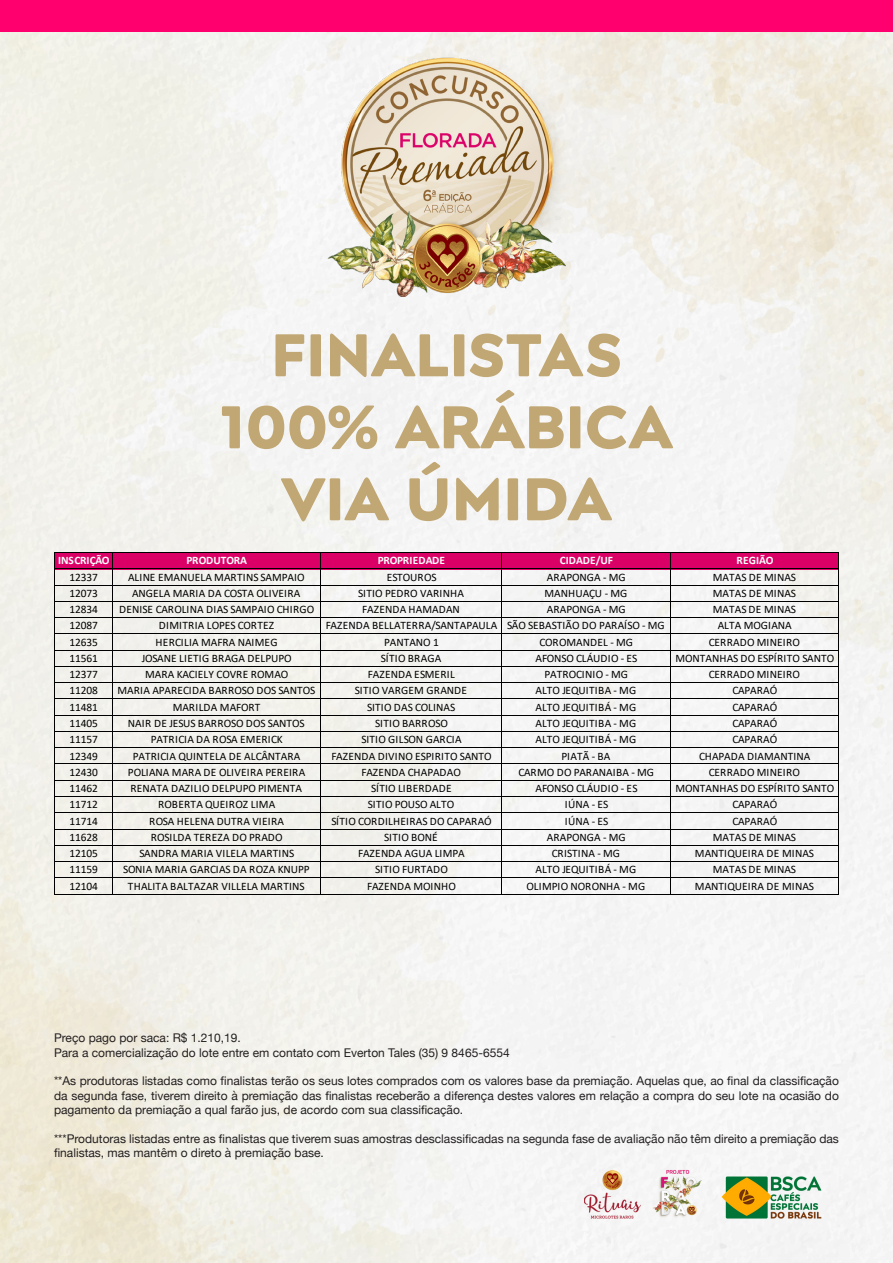
<style>
.page{position:relative;width:893px;height:1263px;background:#fff}
.page>*{position:absolute;margin:0;border:0;box-sizing:border-box;transform-origin:0 0}
.t1{font:700 60px "Posterama Text";color:#c1a773}
.t2{font:12px/14.4px "Helvetica Neue";color:#231f20;text-align:justify}
.t3{font:11.4px "Calibri";color:#000}
.t4{font:11.4px "Calibri";letter-spacing:.02em;color:#000}
.t5{font:700 11.4px "Calibri";letter-spacing:.01em;color:#fff}
.t6{font:11.4px "Calibri";letter-spacing:.03em;color:#000}
</style>
<div class="page">
<img style="left:0;top:31px;width:893px;height:1232px">
<div style="left:0;top:0;width:893px;height:31px;background:#ff006e"></div>
<img style="left:327px;top:54px;width:238px;height:242px">
<div style="left:55px;top:553px;width:784px;height:16px;background:#db0066"></div>
<hr style="left:54px;top:552px;width:1px;height:342px;background:#000">
<hr style="left:112px;top:553px;width:1px;height:341px;background:#000">
<hr style="left:320px;top:553px;width:1px;height:341px;background:#000">
<hr style="left:501px;top:553px;width:1px;height:341px;background:#000">
<hr style="left:670px;top:553px;width:1px;height:341px;background:#000">
<hr style="left:838px;top:553px;width:1px;height:341px;background:#000">
<hr style="left:55px;top:552px;width:784px;height:1px;background:#000">
<hr style="left:55px;top:568px;width:784px;height:1px;background:#000">
<hr style="left:55px;top:585px;width:784px;height:1px;background:#000">
<hr style="left:55px;top:601px;width:784px;height:1px;background:#000">
<hr style="left:55px;top:617px;width:784px;height:1px;background:#000">
<hr style="left:55px;top:633px;width:784px;height:1px;background:#000">
<hr style="left:55px;top:650px;width:784px;height:1px;background:#000">
<hr style="left:55px;top:666px;width:784px;height:1px;background:#000">
<hr style="left:55px;top:682px;width:784px;height:1px;background:#000">
<hr style="left:55px;top:698px;width:784px;height:1px;background:#000">
<hr style="left:55px;top:715px;width:784px;height:1px;background:#000">
<hr style="left:55px;top:731px;width:784px;height:1px;background:#000">
<hr style="left:55px;top:747px;width:784px;height:1px;background:#000">
<hr style="left:55px;top:763px;width:784px;height:1px;background:#000">
<hr style="left:55px;top:780px;width:784px;height:1px;background:#000">
<hr style="left:55px;top:796px;width:784px;height:1px;background:#000">
<hr style="left:55px;top:812px;width:784px;height:1px;background:#000">
<hr style="left:55px;top:829px;width:784px;height:1px;background:#000">
<hr style="left:55px;top:845px;width:784px;height:1px;background:#000">
<hr style="left:55px;top:861px;width:784px;height:1px;background:#000">
<hr style="left:55px;top:877px;width:784px;height:1px;background:#000">
<hr style="left:55px;top:894px;width:784px;height:1px;background:#000">
<p class="t1" style="left:271px;top:314px;width:352px">FINALISTAS</p>
<p class="t1" style="left:220px;top:386px;width:454px">100% ARÁBICA</p>
<p class="t1" style="left:281px;top:458px;width:332px">VIA ÚMIDA</p>
<p class="t5" style="left:58px;top:552px;width:53px">INSCRIÇÃO</p>
<p class="t5" style="left:187px;top:552px;width:62px">PRODUTORA</p>
<p class="t5" style="left:378px;top:552px;width:69px">PROPRIEDADE</p>
<p class="t5" style="left:560px;top:552px;width:55px">CIDADE/UF</p>
<p class="t5" style="left:736px;top:552px;width:38px">REGIÃO</p>
<p class="t3" style="left:69px;top:569px;width:30px">12337</p>
<p class="t3" style="left:128px;top:569px;width:178px">ALINE EMANUELA MARTINS SAMPAIO</p>
<p class="t3" style="left:387px;top:569px;width:51px">ESTOUROS</p>
<p class="t3" style="left:547px;top:569px;width:80px">ARAPONGA - MG</p>
<p class="t3" style="left:713px;top:569px;width:85px">MATAS DE MINAS</p>
<p class="t3" style="left:69px;top:585px;width:30px">12073</p>
<p class="t3" style="left:132px;top:585px;width:170px">ANGELA MARIA DA COSTA OLIVEIRA</p>
<p class="t3" style="left:358px;top:585px;width:107px">SITIO PEDRO VARINHA</p>
<p class="t3" style="left:544px;top:585px;width:84px">MANHUAÇU - MG</p>
<p class="t3" style="left:713px;top:585px;width:85px">MATAS DE MINAS</p>
<p class="t3" style="left:69px;top:601px;width:30px">12834</p>
<p class="t3" style="left:119px;top:601px;width:197px">DENISE CAROLINA DIAS SAMPAIO CHIRGO</p>
<p class="t3" style="left:362px;top:601px;width:99px">FAZENDA HAMADAN</p>
<p class="t3" style="left:547px;top:601px;width:80px">ARAPONGA - MG</p>
<p class="t3" style="left:713px;top:601px;width:85px">MATAS DE MINAS</p>
<p class="t3" style="left:69px;top:618px;width:30px">12087</p>
<p class="t3" style="left:159px;top:618px;width:117px">DIMITRIA LOPES CORTEZ</p>
<p class="t3" style="left:326px;top:618px;width:341px">FAZENDA BELLATERRA/SANTAPAULA SÃO SEBASTIÃO DO PARAÍSO - MG</p>
<p class="t3" style="left:718px;top:618px;width:76px">ALTA MOGIANA</p>
<p class="t3" style="left:69px;top:634px;width:30px">12635</p>
<p class="t3" style="left:156px;top:634px;width:123px">HERCILIA MAFRA NAIMEG</p>
<p class="t3" style="left:384px;top:634px;width:56px">PANTANO 1</p>
<p class="t3" style="left:540px;top:634px;width:95px">COROMANDEL - MG</p>
<p class="t4" style="left:709px;top:634px;width:93px">CERRADO MINEIRO</p>
<p class="t3" style="left:69px;top:650px;width:30px">11561</p>
<p class="t3" style="left:142px;top:650px;width:151px">JOSANE LIETIG BRAGA DELPUPO</p>
<p class="t4" style="left:381px;top:650px;width:62px">SÍTIO BRAGA</p>
<p class="t3" style="left:535px;top:650px;width:104px">AFONSO CLÁUDIO - ES</p>
<p class="t3" style="left:675px;top:650px;width:160px">MONTANHAS DO ESPÍRITO SANTO</p>
<p class="t3" style="left:69px;top:666px;width:30px">12377</p>
<p class="t3" style="left:145px;top:666px;width:145px">MARA KACIELY COVRE ROMAO</p>
<p class="t3" style="left:368px;top:666px;width:88px">FAZENDA ESMERIL</p>
<p class="t3" style="left:544px;top:666px;width:85px">PATROCINIO - MG</p>
<p class="t4" style="left:709px;top:666px;width:93px">CERRADO MINEIRO</p>
<p class="t3" style="left:69px;top:683px;width:30px">11208</p>
<p class="t3" style="left:117px;top:683px;width:199px">MARIA APARECIDA BARROSO DOS SANTOS</p>
<p class="t3" style="left:355px;top:683px;width:114px">SITIO VARGEM GRANDE</p>
<p class="t3" style="left:535px;top:683px;width:102px">ALTO JEQUITIBA - MG</p>
<p class="t3" style="left:732px;top:683px;width:46px">CAPARAÓ</p>
<p class="t3" style="left:69px;top:699px;width:30px">11481</p>
<p class="t3" style="left:173px;top:699px;width:89px">MARILDA MAFORT</p>
<p class="t3" style="left:367px;top:699px;width:90px">SITIO DAS COLINAS</p>
<p class="t3" style="left:535px;top:699px;width:102px">ALTO JEQUITIBÁ - MG</p>
<p class="t3" style="left:732px;top:699px;width:46px">CAPARAÓ</p>
<p class="t3" style="left:69px;top:715px;width:30px">11405</p>
<p class="t3" style="left:128px;top:715px;width:178px">NAIR DE JESUS BARROSO DOS SANTOS</p>
<p class="t4" style="left:375px;top:715px;width:74px">SITIO BARROSO</p>
<p class="t3" style="left:535px;top:715px;width:102px">ALTO JEQUITIBA - MG</p>
<p class="t3" style="left:732px;top:715px;width:46px">CAPARAÓ</p>
<p class="t3" style="left:69px;top:731px;width:30px">11157</p>
<p class="t3" style="left:151px;top:731px;width:133px">PATRICIA DA ROSA EMERICK</p>
<p class="t3" style="left:361px;top:731px;width:102px">SITIO GILSON GARCIA</p>
<p class="t3" style="left:535px;top:731px;width:102px">ALTO JEQUITIBÁ - MG</p>
<p class="t3" style="left:732px;top:731px;width:46px">CAPARAÓ</p>
<p class="t3" style="left:69px;top:748px;width:30px">12349</p>
<p class="t3" style="left:133px;top:748px;width:169px">PATRICIA QUINTELA DE ALCÂNTARA</p>
<p class="t3" style="left:331px;top:748px;width:162px">FAZENDA DIVINO ESPIRITO SANTO</p>
<p class="t3" style="left:562px;top:748px;width:50px">PIATÃ - BA</p>
<p class="t3" style="left:699px;top:748px;width:113px">CHAPADA DIAMANTINA</p>
<p class="t3" style="left:69px;top:764px;width:30px">12430</p>
<p class="t3" style="left:128px;top:764px;width:179px">POLIANA MARA DE OLIVEIRA PEREIRA</p>
<p class="t3" style="left:361px;top:764px;width:101px">FAZENDA CHAPADAO</p>
<p class="t3" style="left:518px;top:764px;width:137px">CARMO DO PARANAIBA - MG</p>
<p class="t4" style="left:709px;top:764px;width:93px">CERRADO MINEIRO</p>
<p class="t3" style="left:69px;top:780px;width:30px">11462</p>
<p class="t3" style="left:130px;top:780px;width:173px">RENATA DAZILIO DELPUPO PIMENTA</p>
<p class="t6" style="left:371px;top:780px;width:82px">SÍTIO LIBERDADE</p>
<p class="t3" style="left:535px;top:780px;width:104px">AFONSO CLÁUDIO - ES</p>
<p class="t3" style="left:675px;top:780px;width:160px">MONTANHAS DO ESPÍRITO SANTO</p>
<p class="t3" style="left:69px;top:797px;width:30px">11712</p>
<p class="t3" style="left:158px;top:797px;width:119px">ROBERTA QUEIROZ LIMA</p>
<p class="t3" style="left:368px;top:797px;width:88px">SITIO POUSO ALTO</p>
<p class="t3" style="left:565px;top:797px;width:45px">IÚNA - ES</p>
<p class="t3" style="left:732px;top:797px;width:46px">CAPARAÓ</p>
<p class="t3" style="left:69px;top:813px;width:30px">11714</p>
<p class="t3" style="left:149px;top:813px;width:137px">ROSA HELENA DUTRA VIEIRA</p>
<p class="t3" style="left:331px;top:813px;width:162px">SÍTIO CORDILHEIRAS DO CAPARAÓ</p>
<p class="t3" style="left:565px;top:813px;width:45px">IÚNA - ES</p>
<p class="t3" style="left:732px;top:813px;width:46px">CAPARAÓ</p>
<p class="t3" style="left:69px;top:829px;width:30px">11628</p>
<p class="t4" style="left:151px;top:829px;width:133px">ROSILDA TEREZA DO PRADO</p>
<p class="t3" style="left:384px;top:829px;width:55px">SITIO BONÉ</p>
<p class="t3" style="left:547px;top:829px;width:80px">ARAPONGA - MG</p>
<p class="t3" style="left:713px;top:829px;width:85px">MATAS DE MINAS</p>
<p class="t3" style="left:69px;top:845px;width:30px">12105</p>
<p class="t3" style="left:139px;top:845px;width:156px">SANDRA MARIA VILELA MARTINS</p>
<p class="t3" style="left:358px;top:845px;width:108px">FAZENDA AGUA LIMPA</p>
<p class="t3" style="left:552px;top:845px;width:70px">CRISTINA - MG</p>
<p class="t3" style="left:695px;top:845px;width:121px">MANTIQUEIRA DE MINAS</p>
<p class="t3" style="left:69px;top:862px;width:30px">11159</p>
<p class="t3" style="left:123px;top:862px;width:188px">SONIA MARIA GARCIAS DA ROZA KNUPP</p>
<p class="t3" style="left:375px;top:862px;width:74px">SITIO FURTADO</p>
<p class="t3" style="left:535px;top:862px;width:102px">ALTO JEQUITIBÁ - MG</p>
<p class="t3" style="left:713px;top:862px;width:85px">MATAS DE MINAS</p>
<p class="t3" style="left:69px;top:878px;width:30px">12104</p>
<p class="t3" style="left:128px;top:878px;width:178px">THALITA BALTAZAR VILLELA MARTINS</p>
<p class="t3" style="left:367px;top:878px;width:90px">FAZENDA MOINHO</p>
<p class="t3" style="left:527px;top:878px;width:120px">OLIMPIO NORONHA - MG</p>
<p class="t3" style="left:695px;top:878px;width:121px">MANTIQUEIRA DE MINAS</p>
<p class="t2" style="left:54px;top:1031px;width:188px">Preço pago por saca: R$ 1.210,19.</p>
<p class="t2" style="left:54px;top:1046px;width:457px">Para a comercialização do lote entre em contato com Everton Tales (35) 9 8465-6554</p>
<p class="t2" style="left:54px;top:1075px;width:786px">**As produtoras listadas como finalistas terão os seus lotes comprados com os valores base da premiação. Aquelas que, ao final da classificação da segunda fase, tiverem direito à premiação das finalistas receberão a diferença destes valores em relação a compra do seu lote na ocasião do pagamento da premiação a qual farão jus, de acordo com sua classificação.</p>
<p class="t2" style="left:54px;top:1132px;width:786px">***Produtoras listadas entre as finalistas que tiverem suas amostras desclassificadas na segunda fase de avaliação não têm direito a premiação das finalistas, mas mantêm o direto à premiação base.</p>
</div>
